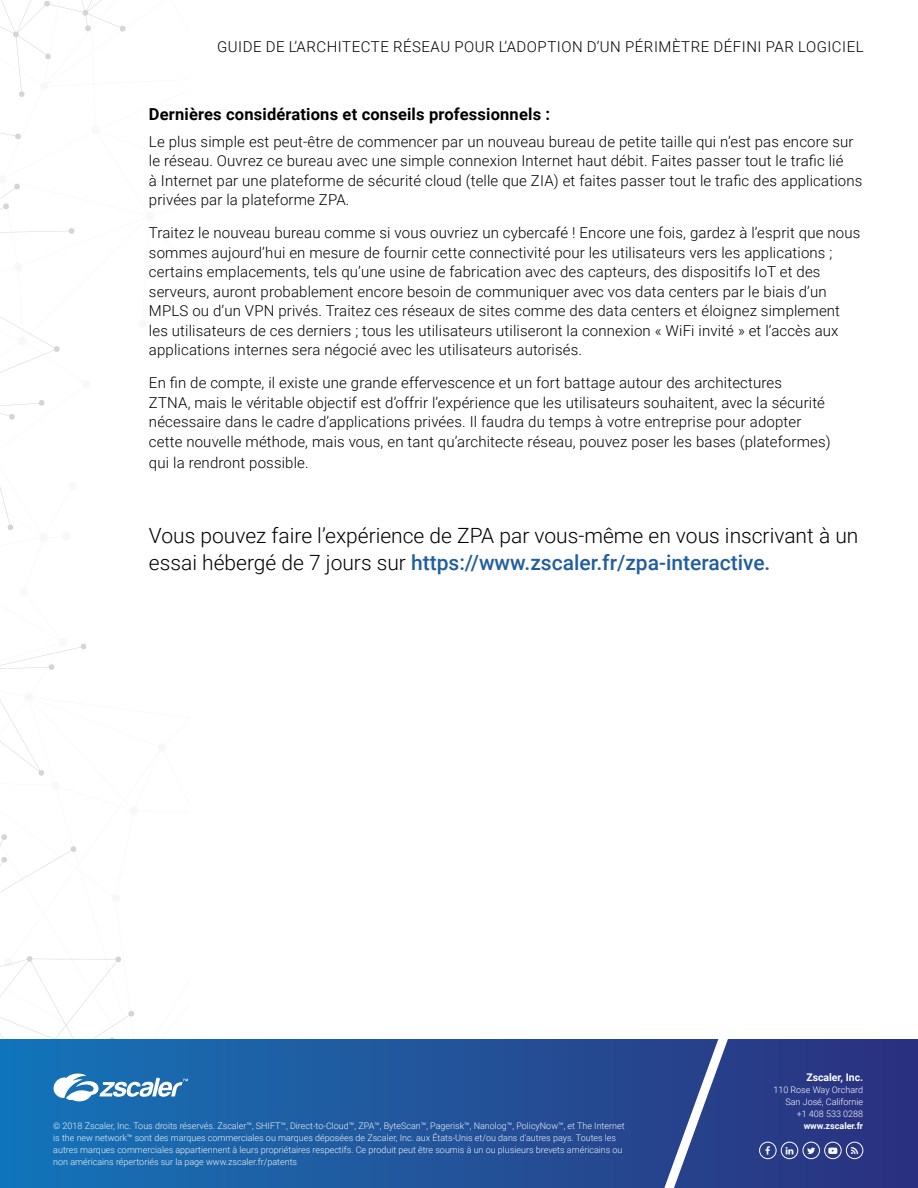
<style>
.page{position:relative;width:918px;height:1188px;background:#fff}
.page>*{position:absolute;margin:0;border:0;box-sizing:border-box;transform-origin:0 0}
.t1{font:300 21px/27px "Roboto";color:#000}
.t2{font:700 16.5px "Roboto";letter-spacing:.01em;color:#000}
.t3{font:300 15px/19.5px "Roboto";letter-spacing:.01em;color:#000}
.t4{font:300 15px "Roboto";letter-spacing:.035em;color:#000}
.t5{font:700 10.5px "Roboto";color:#fff}
.t6{font:300 9px/12px "Roboto";color:#f1f3f4}
.t7{font:300 9px/12px "Roboto";color:#fff;text-align:right}
.t8{font:700 9px "Roboto";color:#fff}
.s1{font-weight:500;color:#215e9e}
</style>
<div class="page">
<svg style="left:0;top:0;width:134px;height:1039px"></svg>
<div style="left:0;top:1039px;width:918px;height:149px;background:linear-gradient(to right,#1575b8,#2e317e)"></div>
<svg style="left:53px;top:1074px;width:135px;height:27px"></svg>
<svg style="left:649px;top:1039px;width:88px;height:149px;background:#3e5597"></svg>
<div style="left:824px;top:1142px;width:18px;height:17px;border:1px solid #fff;border-radius:50%"></div>
<div style="left:759px;top:1142px;width:17px;height:17px;border:1px solid #fff;border-radius:50%"></div>
<div style="left:781px;top:1142px;width:17px;height:17px;border:1px solid #fff;border-radius:50%"></div>
<div style="left:803px;top:1142px;width:17px;height:17px;border:1px solid #fff;border-radius:50%"></div>
<div style="left:846px;top:1142px;width:17px;height:17px;border:1px solid #fff;border-radius:50%"></div>
<svg style="left:766px;top:1147px;width:4px;height:8px"></svg>
<svg style="left:786px;top:1147px;width:7px;height:7px"></svg>
<svg style="left:807px;top:1147px;width:8px;height:7px"></svg>
<svg style="left:828px;top:1147px;width:9px;height:7px"></svg>
<svg style="left:851px;top:1147px;width:7px;height:7px"></svg>
<p class="t4" style="left:217px;top:36px;width:648px">GUIDE DE L’ARCHITECTE RÉSEAU POUR L’ADOPTION D’UN PÉRIMÈTRE DÉFINI PAR LOGICIEL</p>
<p class="t2" style="left:149px;top:103px;width:403px">Dernières considérations et conseils professionnels :</p>
<p class="t3" style="left:149px;top:131px;width:715px">Le plus simple est peut-être de commencer par un nouveau bureau de petite taille qui n’est pas encore sur le réseau. Ouvrez ce bureau avec une simple connexion Internet haut débit. Faites passer tout le trafic lié<br>à Internet par une plateforme de sécurité cloud (telle que ZIA) et faites passer tout le trafic des applications privées par la plateforme ZPA.</p>
<p class="t3" style="left:149px;top:222px;width:713px">Traitez le nouveau bureau comme si vous ouvriez un cybercafé ! Encore une fois, gardez à l’esprit que nous sommes aujourd’hui en mesure de fournir cette connectivité pour les utilisateurs vers les applications ; certains emplacements, tels qu’une usine de fabrication avec des capteurs, des dispositifs IoT et des serveurs, auront probablement encore besoin de communiquer avec vos data centers par le biais d’un MPLS ou d’un VPN privés. Traitez ces réseaux de sites comme des data centers et éloignez simplement les utilisateurs de ces derniers ; tous les utilisateurs utiliseront la connexion « WiFi invité » et l’accès aux applications internes sera négocié avec les utilisateurs autorisés.</p>
<p class="t3" style="left:149px;top:372px;width:683px">En fin de compte, il existe une grande effervescence et un fort battage autour des architectures<br>ZTNA, mais le véritable objectif est d’offrir l’expérience que les utilisateurs souhaitent, avec la sécurité nécessaire dans le cadre d’applications privées. Il faudra du temps à votre entreprise pour adopter cette nouvelle méthode, mais vous, en tant qu’architecte réseau, pouvez poser les bases (plateformes)</p>
<p class="t3" style="left:149px;top:452px;width:161px">qui la rendront possible.</p>
<h1 class="t1" style="left:149px;top:521px;width:711px">Vous pouvez faire l’expérience de ZPA par vous-même en vous inscrivant à un essai hébergé de 7 jours sur <span class="s1">https://www.zscaler.fr/zpa-interactive.</span></h1>
<p class="t6" style="left:53px;top:1119px;width:573px">© 2018 Zscaler, Inc. Tous droits réservés. Zscaler™, SHIFT™, Direct-to-Cloud™, ZPA™, ByteScan™, Pagerisk™, Nanolog™, PolicyNow™, et The Internet is the new network™ sont des marques commerciales ou marques déposées de Zscaler, Inc. aux États-Unis et/ou dans d'autres pays. Toutes les autres marques commerciales appartiennent à leurs propriétaires respectifs. Ce produit peut être soumis à un ou plusieurs brevets américains ou non américains répertoriés sur la page www.zscaler.fr/patents</p>
<p class="t5" style="left:806px;top:1070px;width:58px">Zscaler, Inc.</p>
<p class="t7" style="left:773px;top:1084px;width:91px">110 Rose Way Orchard<br>San José, Californie +1 408 533 0288</p>
<p class="t8" style="left:804px;top:1120px;width:61px">www.zscaler.fr</p>
</div>
